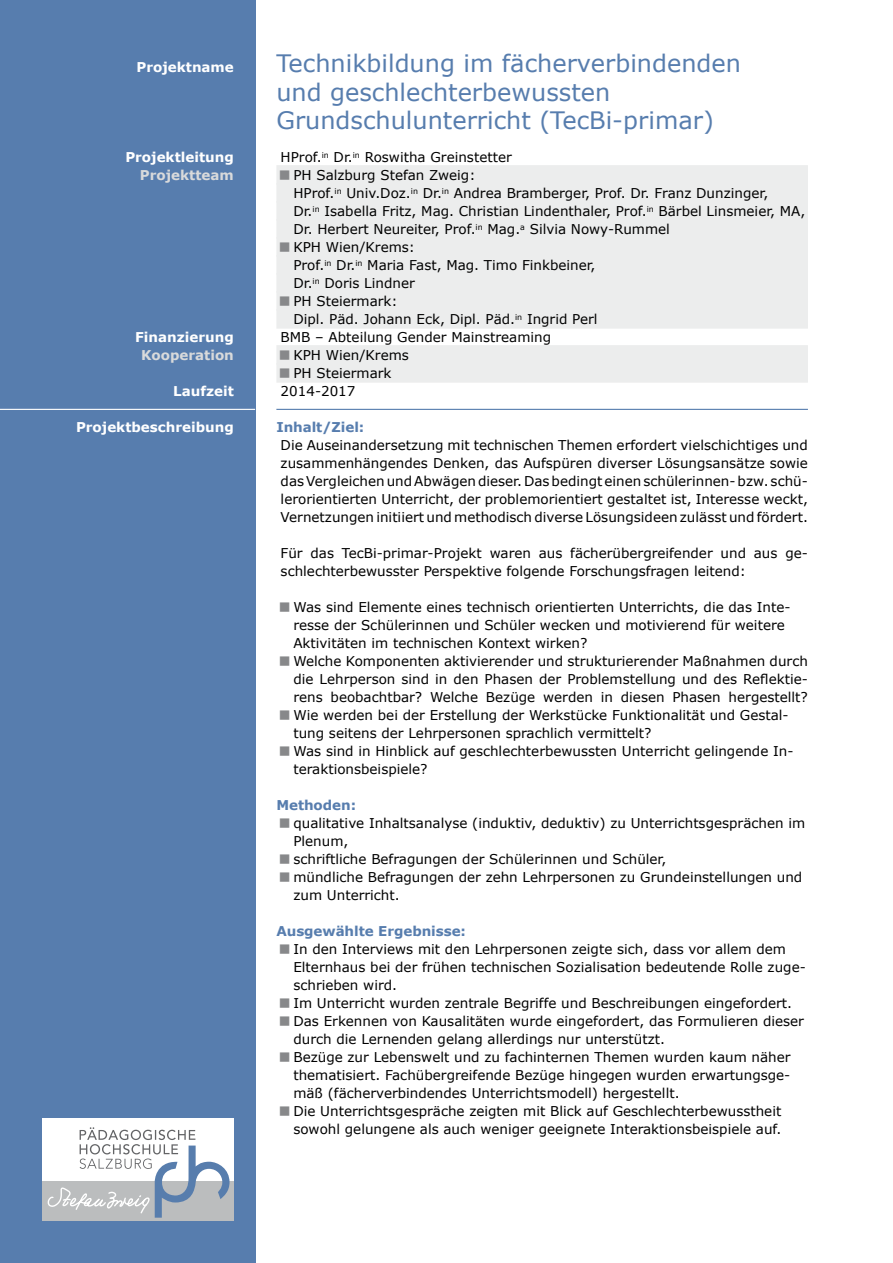
<style>
.page{position:relative;width:893px;height:1263px;background:#fff}
.page>*{position:absolute;margin:0;border:0;box-sizing:border-box;transform-origin:0 0}
.t1{font:24px/28.5px "Verdana";color:#577dae}
.t2{font:13.5px/18px "Verdana";color:#000}
.t3{font:700 13.5px "Verdana";color:#fff}
.t4{font:700 13.5px "Verdana";letter-spacing:-.005em;color:#577dae}
.t5{font:700 13.5px "Verdana";color:#d9dadb}
</style>
<div class="page">
<div style="left:0;top:0;width:255px;height:1263px;background:#577dae"></div>
<hr style="left:0;top:409px;width:255px;height:1px;background:#fff">
<div style="left:43px;top:1118px;width:191px;height:102px;background:#fff"></div>
<div style="left:43px;top:1181px;width:191px;height:39px;background:#bbbdbe"></div>
<svg style="left:47px;top:1127px;width:183px;height:91px"></svg>
<div style="left:276px;top:165px;width:532px;height:20px;background:#eceded"></div>
<div style="left:276px;top:183px;width:532px;height:20px;background:#eceded"></div>
<div style="left:276px;top:201px;width:532px;height:20px;background:#eceded"></div>
<div style="left:276px;top:219px;width:532px;height:20px;background:#eceded"></div>
<div style="left:276px;top:237px;width:532px;height:20px;background:#eceded"></div>
<div style="left:276px;top:255px;width:532px;height:20px;background:#eceded"></div>
<div style="left:276px;top:273px;width:532px;height:20px;background:#eceded"></div>
<div style="left:276px;top:291px;width:532px;height:20px;background:#eceded"></div>
<div style="left:276px;top:309px;width:532px;height:20px;background:#eceded"></div>
<div style="left:276px;top:345px;width:532px;height:20px;background:#eceded"></div>
<div style="left:276px;top:363px;width:532px;height:20px;background:#eceded"></div>
<hr style="left:276px;top:409px;width:532px;height:1px;background:#577dae">
<p class="t3" style="left:136px;top:58px;width:99px">Projektname</p>
<p class="t3" style="left:125px;top:148px;width:110px">Projektleitung</p>
<p class="t5" style="left:140px;top:166px;width:95px">Projektteam</p>
<p class="t3" style="left:135px;top:328px;width:100px">Finanzierung</p>
<p class="t5" style="left:141px;top:346px;width:94px">Kooperation</p>
<p class="t3" style="left:173px;top:382px;width:62px">Laufzeit</p>
<p class="t3" style="left:76px;top:418px;width:159px">Projektbeschreibung</p>
<h1 class="t1" style="left:276px;top:49px;width:466px">Technikbildung im fächerverbindenden und geschlechterbewussten<br>Grundschulunterricht (TecBi-primar)</h1>
<p class="t2" style="left:281px;top:148px;width:233px">HProf.<sup>in</sup> Dr.<sup>in</sup> Roswitha Greinstetter</p>
<p class="t2" style="left:293px;top:166px;width:184px">PH Salzburg Stefan Zweig:</p>
<p class="t2" style="left:293px;top:184px;width:476px">HProf.<sup>in</sup> Univ.Doz.<sup>in</sup> Dr.<sup>in</sup> Andrea Bramberger, Prof. Dr. Franz Dunzinger,</p>
<p class="t2" style="left:293px;top:202px;width:513px">Dr.<sup>in</sup> Isabella Fritz, Mag. Christian Lindenthaler, Prof.<sup>in</sup> Bärbel Linsmeier, MA,</p>
<p class="t2" style="left:293px;top:220px;width:378px">Dr. Herbert Neureiter, Prof.<sup>in</sup> Mag.<sup>a</sup> Silvia Nowy-Rummel</p>
<p class="t2" style="left:293px;top:238px;width:123px">KPH Wien/Krems:</p>
<p class="t2" style="left:293px;top:256px;width:304px">Prof.<sup>in</sup> Dr.<sup>in</sup> Maria Fast, Mag. Timo Finkbeiner,</p>
<p class="t2" style="left:293px;top:274px;width:123px">Dr.<sup>in</sup> Doris Lindner</p>
<p class="t2" style="left:293px;top:292px;width:106px">PH Steiermark:</p>
<p class="t2" style="left:293px;top:310px;width:306px">Dipl. Päd. Johann Eck, Dipl. Päd.<sup>in</sup> Ingrid Perl</p>
<p class="t2" style="left:281px;top:328px;width:272px">BMB – Abteilung Gender Mainstreaming</p>
<p class="t2" style="left:293px;top:346px;width:117px">KPH Wien/Krems</p>
<p class="t2" style="left:293px;top:364px;width:100px">PH Steiermark</p>
<p class="t2" style="left:281px;top:382px;width:76px">2014-2017</p>
<p class="t4" style="left:276px;top:418px;width:89px">Inhalt/Ziel:</p>
<p class="t2" style="left:281px;top:436px;width:529px;text-align:justify">Die Auseinandersetzung mit technischen Themen erfordert vielschichtiges und zusammenhängendes Denken, das Aufspüren diverser Lösungsansätze sowie das Vergleichen und Abwägen dieser. Das bedingt einen schülerinnen- bzw. schü&shy;lerorientierten Unterricht, der problemorientiert gestaltet ist, Interesse weckt, Vernetzungen initiiert und methodisch diverse Lösungsideen zulässt und fördert.</p>
<p class="t2" style="left:281px;top:544px;width:529px">Für das TecBi-primar-Projekt waren aus fächerübergreifender und aus ge&shy;schlechterbewusster Perspektive folgende Forschungsfragen leitend:</p>
<p class="t2" style="left:293px;top:598px;width:516px">Was sind Elemente eines technisch orientierten Unterrichts, die das Inte&shy;resse der Schülerinnen und Schüler wecken und motivierend für weitere Aktivitäten im technischen Kontext wirken?<br>Welche Komponenten aktivierender und strukturierender Maßnahmen durch die Lehrperson sind in den Phasen der Problemstellung und des Reflektie&shy;rens beobachtbar? Welche Bezüge werden in diesen Phasen hergestellt?<br>Wie werden bei der Erstellung der Werkstücke Funktionalität und Gestal&shy;tung seitens der Lehrpersonen sprachlich vermittelt?<br>Was sind in Hinblick auf geschlechterbewussten Unterricht gelingende In&shy;teraktionsbeispiele?</p>
<p class="t4" style="left:276px;top:796px;width:81px">Methoden:</p>
<p class="t2" style="left:293px;top:814px;width:513px">qualitative Inhaltsanalyse (induktiv, deduktiv) zu Unterrichtsgesprächen im Plenum,<br>schriftliche Befragungen der Schülerinnen und Schüler,<br>mündliche Befragungen der zehn Lehrpersonen zu Grundeinstellungen und zum Unterricht.</p>
<p class="t4" style="left:276px;top:922px;width:191px">Ausgewählte Ergebnisse:</p>
<p class="t2" style="left:293px;top:940px;width:514px">In den Interviews mit den Lehrpersonen zeigte sich, dass vor allem dem Elternhaus bei der frühen technischen Sozialisation bedeutende Rolle zuge&shy;schrieben wird.<br>Im Unterricht wurden zentrale Begriffe und Beschreibungen eingefordert.<br>Das Erkennen von Kausalitäten wurde eingefordert, das Formulieren dieser durch die Lernenden gelang allerdings nur unterstützt.<br>Bezüge zur Lebenswelt und zu fachinternen Themen wurden kaum näher thematisiert. Fachübergreifende Bezüge hingegen wurden erwartungsge&shy;mäß (fächerverbindendes Unterrichtsmodell) hergestellt.<br>Die Unterrichtsgespräche zeigten mit Blick auf Geschlechterbewusstheit sowohl gelungene als auch weniger geeignete Interaktionsbeispiele auf.</p>
</div>
